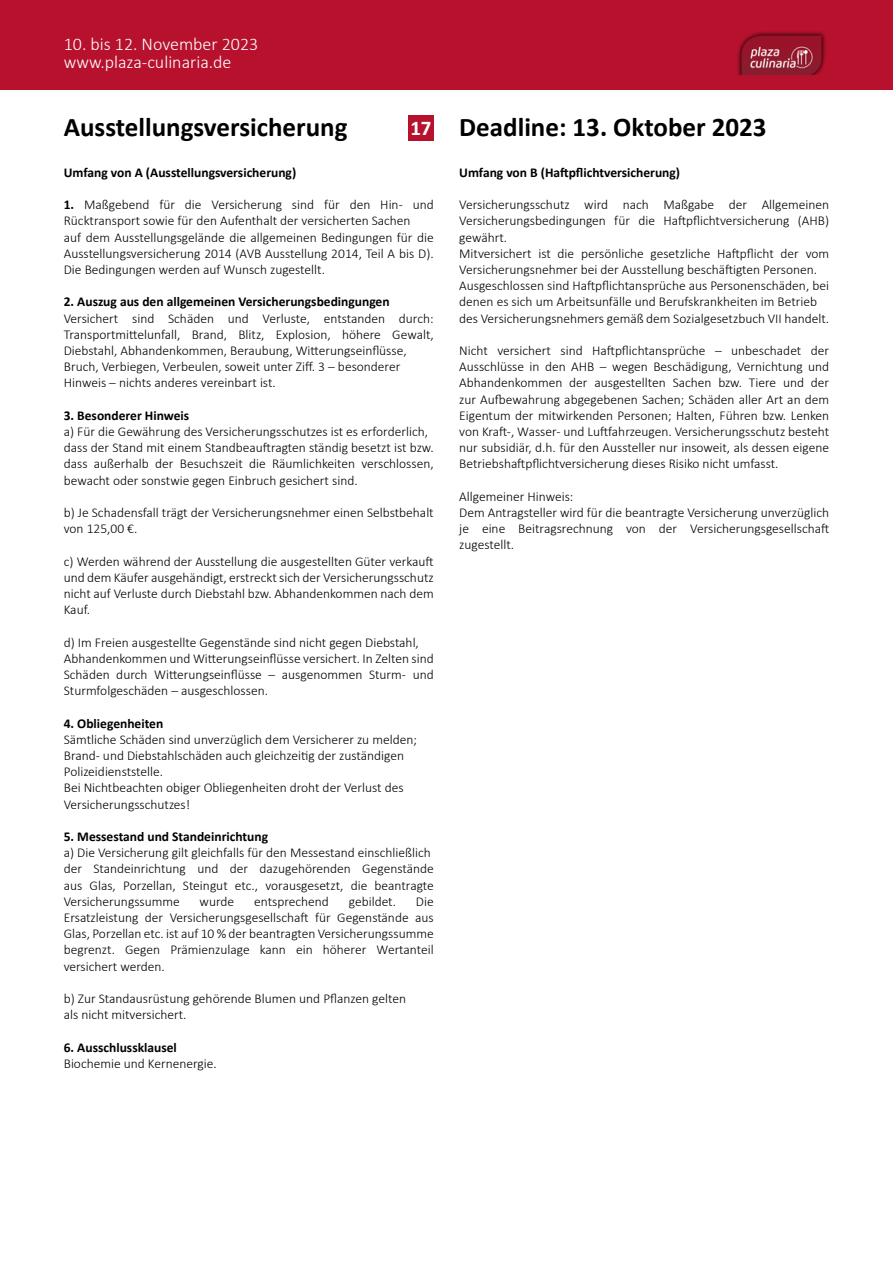
<style>
.page{position:relative;width:893px;height:1263px;background:#fff}
.page>*{position:absolute;margin:0;border:0;box-sizing:border-box;transform-origin:0 0}
.t1{font:700 27px "Calibri";color:#000}
.t2{font:300 18px/18px "Calibri";color:#fff}
.t3{font:300 13.5px/16.2px "Calibri";color:#000}
.t4{font:700 13.5px "Calibri";color:#000}
.s1{font-size:21px;color:#fff}
.s2{font-weight:700}
</style>
<div class="page">
<div style="left:0;top:0;width:893px;height:89px;background:#b7112d"></div>
<img style="left:737px;top:32px;width:89px;height:42px">
<div style="left:408px;top:115px;width:26px;height:25px;background:#b7112d"></div>
<h2 class="t2" style="left:64px;top:35px;width:196px">10. bis 12. November 2023 www.plaza-culinaria.de</h2>
<h1 class="t1" style="left:64px;top:108px;width:285px">Ausstellungsversicherung</h1>
<h1 class="t1" style="left:410px;top:108px;width:358px"><span class="s1">17</span> Deadline: 13. Oktober 2023</h1>
<p class="t4" style="left:459px;top:163px;width:222px">Umfang von B (Haftpflichtversicherung)</p>
<p class="t3" style="left:459px;top:196px;width:371px">Versicherungsschutz wird nach Maßgabe der Allgemeinen Versicherungsbedingungen für die Haftpflichtversicherung (AHB) gewährt.<br>Mitversichert ist die persönliche gesetzliche Haftpflicht der vom Versicherungsnehmer bei der Ausstellung beschäftigten Personen.<br>Ausgeschlossen sind Haftpflichtansprüche aus Personenschäden, bei denen es sich um Arbeitsunfälle und Berufskrankheiten im Betrieb des Versicherungsnehmers gemäß dem Sozialgesetzbuch VII handelt.</p>
<p class="t3" style="left:459px;top:342px;width:371px;text-align:justify">Nicht versichert sind Haftpflichtansprüche – unbeschadet der Ausschlüsse in den AHB – wegen Beschädigung, Vernichtung und Abhandenkommen der ausgestellten Sachen bzw. Tiere und der zur Aufbewahrung abgegebenen Sachen; Schäden aller Art an dem Eigentum der mitwirkenden Personen; Halten, Führen bzw. Lenken von Kraft-, Wasser- und Luftfahrzeugen. Versicherungsschutz besteht nur subsidiär, d.h. für den Aussteller nur insoweit, als dessen eigene Betriebshaftpflichtversicherung dieses Risiko nicht umfasst.</p>
<p class="t3" style="left:459px;top:488px;width:371px">Allgemeiner Hinweis:<br>Dem Antragsteller wird für die beantragte Versicherung unverzüglich je eine Beitragsrechnung von der Versicherungsgesellschaft zugestellt.</p>
<p class="t4" style="left:64px;top:163px;width:234px">Umfang von A (Ausstellungsversicherung)</p>
<p class="t3" style="left:64px;top:196px;width:371px"><span class="s2">1.</span> Maßgebend für die Versicherung sind für den Hin- und Rücktransport sowie für den Aufenthalt der versicherten Sachen<br>auf dem Ausstellungsgelände die allgemeinen Bedingungen für die Ausstellungsversicherung 2014 (AVB Ausstellung 2014, Teil A bis D).<br>Die Bedingungen werden auf Wunsch zugestellt.</p>
<p class="t4" style="left:64px;top:292px;width:327px">2. Auszug aus den allgemeinen Versicherungsbedingungen</p>
<p class="t3" style="left:64px;top:310px;width:371px">Versichert sind Schäden und Verluste, entstanden durch:<br>Transportmittelunfall, Brand, Blitz, Explosion, höhere Gewalt, Diebstahl, Abhandenkommen, Beraubung, Witterungseinflüsse, Bruch, Verbiegen, Verbeulen, soweit unter Ziff. 3 – besonderer Hinweis – nichts anderes vereinbart ist.</p>
<p class="t4" style="left:64px;top:406px;width:127px">3. Besonderer Hinweis</p>
<p class="t3" style="left:64px;top:423px;width:371px">a) Für die Gewährung des Versicherungsschutzes ist es erforderlich, dass der Stand mit einem Standbeauftragten ständig besetzt ist bzw. dass außerhalb der Besuchszeit die Räumlichkeiten verschlossen, bewacht oder sonstwie gegen Einbruch gesichert sind.</p>
<p class="t3" style="left:64px;top:504px;width:371px">b) Je Schadensfall trägt der Versicherungsnehmer einen Selbstbehalt von 125,00 €.</p>
<p class="t3" style="left:64px;top:553px;width:371px;text-align:justify">c) Werden während der Ausstellung die ausgestellten Güter verkauft und dem Käufer ausgehändigt, erstreckt sich der Versicherungsschutz nicht auf Verluste durch Diebstahl bzw. Abhandenkommen nach dem Kauf.</p>
<p class="t3" style="left:64px;top:634px;width:371px">d) Im Freien ausgestellte Gegenstände sind nicht gegen Diebstahl, Abhandenkommen und Witterungseinflüsse versichert. In Zelten sind Schäden durch Witterungseinflüsse – ausgenommen Sturm- und Sturmfolgeschäden – ausgeschlossen.</p>
<p class="t4" style="left:64px;top:713px;width:101px">4. Obliegenheiten</p>
<p class="t3" style="left:64px;top:731px;width:355px">Sämtliche Schäden sind unverzüglich dem Versicherer zu melden; Brand- und Diebstahlschäden auch gleichzeitig der zuständigen Polizeidienststelle.<br>Bei Nichtbeachten obiger Obliegenheiten droht der Verlust des Versicherungsschutzes!</p>
<p class="t4" style="left:64px;top:827px;width:206px">5. Messestand und Standeinrichtung</p>
<p class="t3" style="left:64px;top:844px;width:371px">a) Die Versicherung gilt gleichfalls für den Messestand einschließlich der Standeinrichtung und der dazugehörenden Gegenstände aus Glas, Porzellan, Steingut etc., vorausgesetzt, die beantragte Versicherungssumme</p>
<p class="t3" style="left:200px;top:893px;width:36px">wurde</p>
<p class="t3" style="left:254px;top:893px;width:76px">entsprechend</p>
<p class="t3" style="left:349px;top:893px;width:49px">gebildet.</p>
<p class="t3" style="left:64px;top:893px;width:371px;text-align:justify;text-indent:352px">Die Ersatzleistung der Versicherungsgesellschaft für Gegenstände aus Glas, Porzellan etc. ist auf 10 % der beantragten Versicherungssumme begrenzt. Gegen Prämienzulage kann ein höherer Wertanteil versichert werden.</p>
<p class="t3" style="left:64px;top:990px;width:344px">b) Zur Standausrüstung gehörende Blumen und Pflanzen gelten als nicht mitversichert.</p>
<p class="t4" style="left:64px;top:1037px;width:115px">6. Ausschlussklausel</p>
<p class="t3" style="left:64px;top:1055px;width:155px">Biochemie und Kernenergie.</p>
</div>
